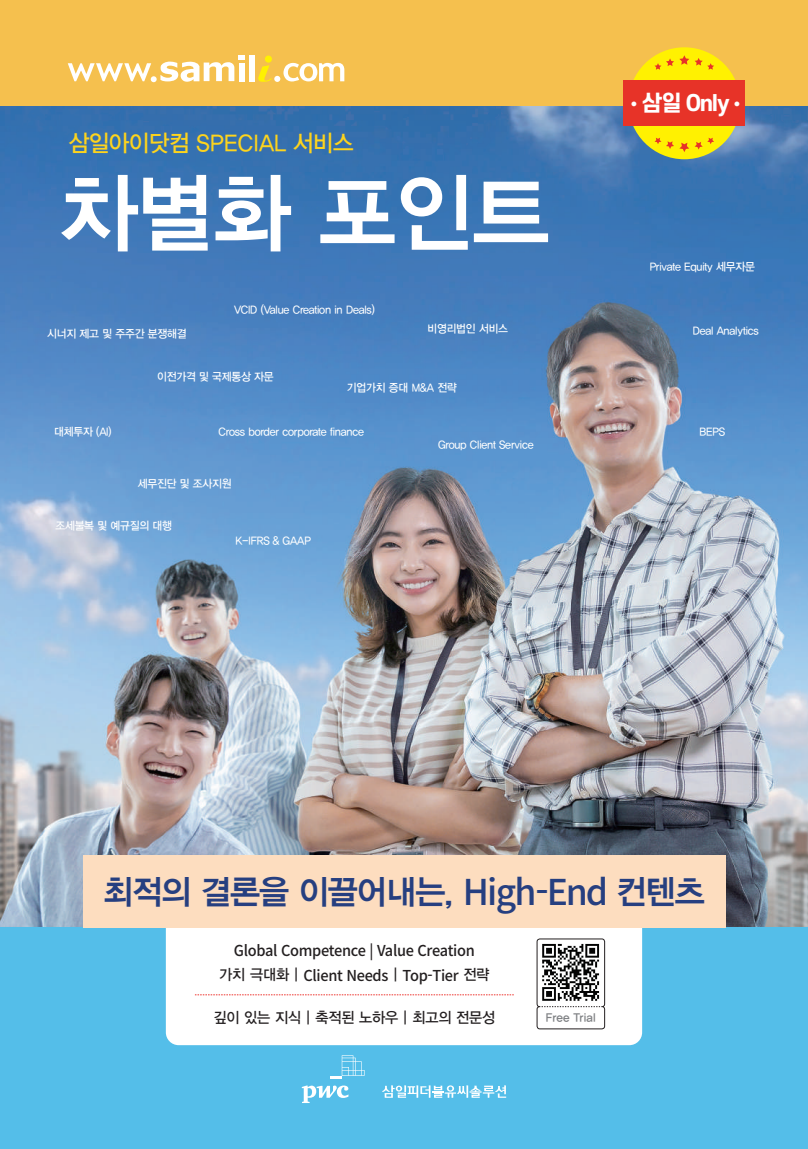
<style>
.page{position:relative;width:808px;height:1149px;background:#fff}
.page>*{position:absolute;margin:0;border:0;box-sizing:border-box;transform-origin:0 0}
.t1{font:87px "YDIYGO340";letter-spacing:-.01em;color:#fff}
.t2{font:33.75px "YDIYGO340";letter-spacing:-.03em;color:#263f80}
.t3{font:23.4px "YDIYGO330";letter-spacing:-.02em;color:#fed41d;scale:.95 1}
.t4{font:800 21.45px "S Core Dream 7";letter-spacing:-.04em;color:#fff}
.t5{font:500 15px/24px "Noto Sans KR";letter-spacing:-.02em;color:#231f20;text-align:center}
.t6{font:15px "YDIYGO330";letter-spacing:-.01em;color:#231f20;scale:.95 1}
.t7{font:11.85px "YDIYGO340";letter-spacing:.01em;color:#808285}
.t8{font:11.25px "YDIYGO330";letter-spacing:-.02em;color:#fff;scale:.95 1}
.t9{font:11.25px "YDIYGO330";color:#fff;scale:.95 1}
.t10{font:800 5.4px "S Core Dream 7";color:#fff}
.s1{font-family:"Noto Sans KR";font-weight:500;font-size:35.4px}
.s2{font-family:"YDIYGO330";font-weight:400}
</style>
<div class="page">
<img style="left:0;top:106px;width:808px;height:821px">
<div style="left:0;top:927px;width:808px;height:221px;background:#54bee9"></div>
<div style="left:166px;top:895px;width:476px;height:149px;background:#fff;border-radius:13px"></div>
<svg style="left:195px;top:994px;width:319px;height:1px"></svg>
<svg style="left:537px;top:938px;width:68px;height:90px"></svg>
<div style="left:83px;top:855px;width:642px;height:72px;background:#fdddbf"></div>
<div style="left:0;top:0;width:808px;height:106px;background:#f5c04e"></div>
<div style="left:265px;top:55px;width:7px;height:8px;background:#fff101;border-radius:50%"></div>
<div style="left:249px;top:55px;width:6px;height:26px;background:#fff"></div>
<svg style="left:68px;top:55px;width:177px;height:28px"></svg>
<svg style="left:258px;top:60px;width:86px;height:22px"></svg>
<div style="left:628px;top:47px;width:112px;height:112px;background:#fff101;border-radius:50%"></div>
<svg style="left:654px;top:55px;width:35px;height:15px"></svg>
<svg style="left:695px;top:58px;width:19px;height:12px"></svg>
<svg style="left:654px;top:138px;width:35px;height:14px"></svg>
<svg style="left:695px;top:138px;width:19px;height:11px"></svg>
<div style="left:624px;top:80px;width:121px;height:46px;background:#e73328"></div>
<svg style="left:302px;top:1085px;width:46px;height:17px"></svg>
<svg style="left:330px;top:1055px;width:35px;height:23px"></svg>
<svg style="left:382px;top:1085px;width:124px;height:12px"></svg>
<h3 class="t3" style="left:69px;top:130px;width:301px">삼일아이닷컴 SPECIAL 서비스</h3>
<h1 class="t1" style="left:60px;top:163px;width:491px">차별화 포인트</h1>
<p class="t8" style="left:47px;top:327px;width:148px">시너지 제고 및 주주간 분쟁해결</p>
<p class="t8" style="left:234px;top:303px;width:150px">VCID (Value Creation in Deals)</p>
<p class="t8" style="left:427px;top:322px;width:86px">비영리법인 서비스</p>
<p class="t8" style="left:157px;top:370px;width:124px">이전가격 및 국제통상 자문</p>
<p class="t8" style="left:347px;top:381px;width:117px">기업가치 증대 M&amp;A 전략</p>
<h3 class="t4" style="left:631px;top:87px;width:100px"><sup>●</sup> 삼일 Only</h3>
<p class="t10" style="left:734px;top:100px;width:7px">●</p>
<p class="t8" style="left:650px;top:260px;width:112px">Private Equity 세무자문</p>
<p class="t8" style="left:693px;top:324px;width:71px">Deal Analytics</p>
<p class="t8" style="left:54px;top:425px;width:62px">대체투자 (AI)</p>
<p class="t8" style="left:219px;top:425px;width:154px">Cross border corporate finance</p>
<p class="t8" style="left:699px;top:425px;width:29px">BEPS</p>
<p class="t8" style="left:138px;top:477px;width:100px">세무진단 및 조사지원</p>
<p class="t8" style="left:438px;top:438px;width:102px">Group Client Service</p>
<p class="t8" style="left:55px;top:519px;width:124px">조세불복 및 예규질의 대행</p>
<p class="t9" style="left:236px;top:534px;width:81px">K-IFRS &amp; GAAP</p>
<h2 class="t2" style="left:103px;top:871px;width:603px">최적의 결론을 이끌어내는, <span class="s1">High-End</span> 컨텐츠</h2>
<h3 class="t5" style="left:219px;top:939px;width:272px">Global Competence | Value Creation <span class="s2">가치 극대화 |</span> Client Needs <span class="s2">|</span> Top-Tier <span class="s2">전략</span></h3>
<h3 class="t6" style="left:213px;top:1008px;width:298px">깊이 있는 지식 | 축적된 노하우 | 최고의 전문성</h3>
<p class="t7" style="left:546px;top:1010px;width:51px">Free Trial</p>
</div>
